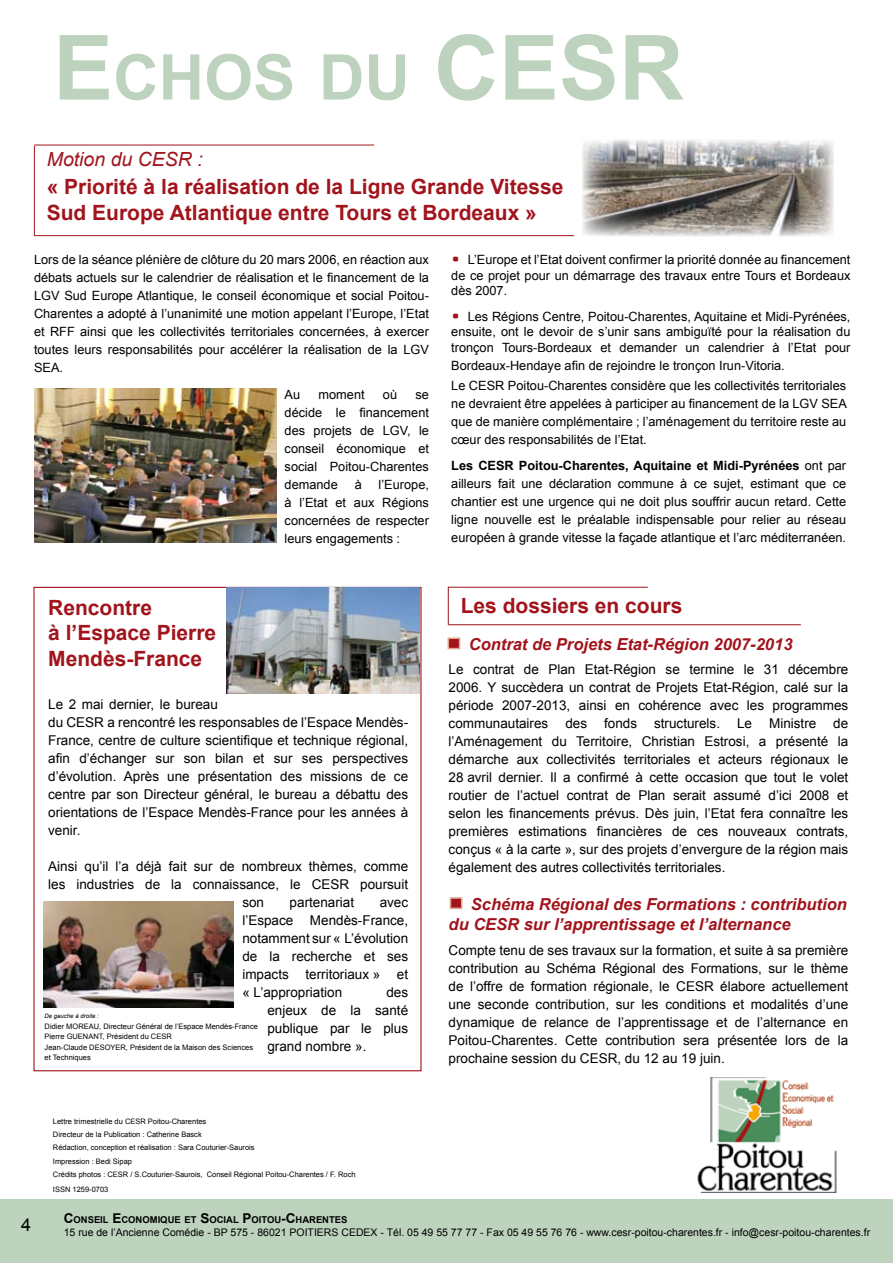
<style>
.page{position:relative;width:893px;height:1263px;background:#fff}
.page>*{position:absolute;margin:0;border:0;box-sizing:border-box;transform-origin:0 0}
.t1{font:700 63px "Arial";color:#bdd3be}
.t2{font:700 21px/25.2px "Arial";color:#a1141c}
.t3{font:italic 19.5px "Arial";color:#a1141c}
.t4{font:italic 700 16.5px/19.8px "Arial";color:#a1141c}
.t5{font:13.5px/18px "Arial";color:#000;text-align:justify}
.t6{font:12.75px/18px "Arial";color:#000;text-align:justify}
.t7{font:12.75px "OCRA Std";color:#a1141c}
.t8{font:10.5px "Arial";color:#000}
.t9{font:700 9.45px "Arial";color:#000}
.t10{font:7.5px/13.2px "Arial";color:#000}
.t11{font:italic 6px "Arial";color:#000}
.s1{font-size:90px}
.s2{font-weight:700}
.s3{font-size:13.5px}
</style>
<div class="page">
<div style="left:0;top:1199px;width:893px;height:64px;background:#bdd3be"></div>
<img style="left:697px;top:1077px;width:140px;height:115px">
<hr style="left:34px;top:145px;width:340px;height:1px;background:#a1141c">
<hr style="left:34px;top:146px;width:1px;height:90px;background:#a1141c">
<hr style="left:34px;top:235px;width:540px;height:1px;background:#a1141c">
<hr style="left:448px;top:587px;width:200px;height:1px;background:#a1141c">
<hr style="left:448px;top:587px;width:1px;height:37px;background:#a1141c">
<hr style="left:448px;top:624px;width:353px;height:1px;background:#a1141c">
<img style="left:583px;top:140px;width:250px;height:96px">
<img style="left:34px;top:388px;width:242px;height:154px">
<div style="left:448px;top:638px;width:12px;height:10px;background:#a1141c"></div>
<div style="left:448px;top:637px;width:12px;height:12px;border:2px solid #e0a890"></div>
<div style="left:450px;top:898px;width:12px;height:10px;background:#a1141c"></div>
<div style="left:450px;top:897px;width:12px;height:12px;border:2px solid #e0a890"></div>
<img style="left:226px;top:588px;width:194px;height:105px">
<img style="left:44px;top:902px;width:190px;height:106px">
<h1 class="t1" style="left:53px;top:33px;width:444px"><span class="s1">E</span>chos du <span class="s1">CESR</span></h1>
<h3 class="t3" style="left:47px;top:146px;width:158px">Motion du CESR :</h3>
<h2 class="t2" style="left:47px;top:175px;width:518px">« Priorité à la réalisation de la Ligne Grande Vitesse<br>Sud Europe Atlantique entre Tours et Bordeaux »</h2>
<p class="t6" style="left:34px;top:251px;width:396px">Lors de la séance plénière de clôture du 20 mars 2006, en réaction aux débats actuels sur le calendrier de réalisation et le financement de la LGV Sud Europe Atlantique, le conseil économique et social Poitou-Charentes a adopté à l’unanimité une motion appelant l’Europe, l’Etat et RFF ainsi que les collectivités territoriales concernées, à exercer toutes leurs responsabilités pour accélérer la réalisation de la LGV SEA.</p>
<p class="t6" style="left:285px;top:385px;width:17px">Au</p>
<p class="t6" style="left:319px;top:385px;width:48px">moment</p>
<p class="t6" style="left:383px;top:385px;width:16px">où</p>
<p class="t6" style="left:285px;top:385px;width:146px;text-indent:131px">se décide le financement des projets de LGV, le conseil économique et social Poitou-Charentes demande</p>
<p class="t6" style="left:285px;top:475px;width:146px;text-indent:94px">l’Europe, à l’Etat et aux Régions concernées de respecter leurs engagements :</p>
<p class="t6" style="left:355px;top:475px;width:9px">à</p>
<p class="t6" style="left:451px;top:252px;width:401px;line-height:15.3px;text-indent:16px">L’Europe et l’Etat doivent confirmer la priorité donnée au financement de ce projet pour un démarrage des travaux entre Tours et Bordeaux dès 2007.</p>
<p class="t6" style="left:451px;top:309px;width:401px;line-height:15.3px;text-indent:16px">Les Régions Centre, Poitou-Charentes, Aquitaine et Midi-Pyrénées, ensuite, ont le devoir de s’unir sans ambiguïté pour la réalisation du tronçon Tours-Bordeaux et demander un calendrier à l’Etat pour</p>
<p class="t6" style="left:451px;top:355px;width:396px;line-height:20.1px">Bordeaux-Hendaye afin de rejoindre le tronçon Irun-Vitoria.<br>Le CESR Poitou-Charentes considère que les collectivités territoriales</p>
<p class="t6" style="left:451px;top:394px;width:397px">ne devraient être appelées à participer au financement de la LGV SEA que de manière complémentaire ; l’aménagement du territoire reste au cœur des responsabilités de l’Etat.</p>
<p class="t6" style="left:451px;top:457px;width:396px"><span class="s2">Les CESR Poitou-Charentes, Aquitaine et Midi-Pyrénées</span> ont par ailleurs fait une déclaration commune à ce sujet, estimant que ce chantier est une urgence qui ne doit plus souffrir aucun retard. Cette ligne nouvelle est le préalable indispensable pour relier au réseau européen à grande vitesse la façade atlantique et l’arc méditerranéen.</p>
<p class="t7" style="left:451px;top:253px;width:11px">•</p>
<p class="t7" style="left:451px;top:309px;width:11px">•</p>
<h2 class="t2" style="left:48px;top:596px;width:170px">Rencontre<br>à l’Espace Pierre<br>Mendès-France</h2>
<p class="t5" style="left:48px;top:695px;width:361px;text-align:left">Le 2 mai dernier, le bureau<br>du CESR a rencontré les responsables de l’Espace Mendès-France, centre de culture scientifique et technique régional, afin d’échanger sur son bilan et sur ses perspectives d’évolution. Après une présentation des missions de ce centre par son Directeur général, le bureau a débattu des orientations de l’Espace Mendès-France pour les années à venir.</p>
<p class="t5" style="left:48px;top:857px;width:361px">Ainsi qu’il l’a déjà fait sur de nombreux thèmes, comme</p>
<p class="t5" style="left:48px;top:875px;width:361px">les industries de la connaissance, le CESR poursuit</p>
<p class="t5" style="left:242px;top:893px;width:23px">son</p>
<p class="t5" style="left:290px;top:893px;width:66px">partenariat</p>
<p class="t5" style="left:242px;top:893px;width:167px;text-indent:137px">avec l’Espace Mendès-France, notamment sur « L’évolution de la recherche et ses impacts territoriaux » et « L’appropriation</p>
<p class="t5" style="left:267px;top:983px;width:142px;text-indent:119px">des enjeux de la santé publique par le plus grand nombre ».</p>
<p class="t11" style="left:45px;top:1012px;width:56px">De gauche à droite :</p>
<p class="t10" style="left:45px;top:1021px;width:215px;line-height:10.5px">Didier MOREAU, Directeur Général de l’Espace Mendès-France Pierre GUENANT, Président du CESR<br>Jean-Claude DESOYER, Président de la Maison des Sciences et Techniques</p>
<h2 class="t2" style="left:461px;top:593px;width:223px">Les dossiers en cours</h2>
<p class="t4" style="left:469px;top:635px;width:325px">Contrat de Projets Etat-Région 2007-2013</p>
<p class="t5" style="left:449px;top:660px;width:401px">Le contrat de Plan Etat-Région se termine le 31 décembre 2006. Y succèdera un contrat de Projets Etat-Région, calé sur la période 2007-2013, ainsi en cohérence avec les programmes communautaires</p>
<p class="t5" style="left:565px;top:714px;width:23px">des</p>
<p class="t5" style="left:604px;top:714px;width:35px">fonds</p>
<p class="t5" style="left:654px;top:714px;width:68px">structurels.</p>
<p class="t5" style="left:737px;top:714px;width:17px">Le</p>
<p class="t5" style="left:769px;top:714px;width:49px">Ministre</p>
<p class="t5" style="left:449px;top:714px;width:401px;text-indent:385px">de l’Aménagement du Territoire, Christian Estrosi, a présenté la démarche aux collectivités territoriales et acteurs régionaux le 28 avril dernier. Il a confirmé à cette occasion que tout le volet routier de l’actuel contrat de Plan serait assumé d’ici 2008 et selon les financements prévus. Dès juin, l’Etat fera connaître les premières estimations financières de ces nouveaux contrats, conçus « à la carte », sur des projets d’envergure de la région mais également des autres collectivités territoriales.</p>
<p class="t4" style="left:449px;top:894px;width:400px;text-indent:22px">Schéma Régional des Formations : contribution du CESR sur l’apprentissage et l’alternance</p>
<p class="t5" style="left:449px;top:941px;width:401px">Compte tenu de ses travaux sur la formation, et suite à sa première contribution au Schéma Régional des Formations, sur le thème de l’offre de formation régionale, le CESR élabore actuellement une seconde contribution, sur les conditions et modalités d’une dynamique de relance de l’apprentissage et de l’alternance en Poitou-Charentes. Cette contribution sera présentée lors de la prochaine session du CESR, du 12 au 19 juin.</p>
<p class="t10" style="left:53px;top:1114px;width:304px">Lettre trimestrielle du CESR Poitou-Charentes<br>Directeur de la Publication : Catherine Basck<br>Rédaction, conception et réalisation : Sara Couturier-Saurois<br>Impression : Bedi Sipap<br>Crédits photos : CESR / S.Couturier-Saurois, Conseil Régional Poitou-Charentes / F. Roch</p>
<p class="t10" style="left:53px;top:1183px;width:56px">ISSN 1259-0703</p>
<p class="t9" style="left:64px;top:1213px;width:285px"><span class="s3">C</span>onseil <span class="s3">E</span>conomique et <span class="s3">S</span>ocial <span class="s3">P</span>oitou<span class="s3">-C</span>harentes</p>
<p class="t8" style="left:64px;top:1225px;width:808px">15 rue de l’Ancienne Comédie - BP 575 - 86021 POITIERS CEDEX - Tél. 05 49 55 77 77 - Fax 05 49 55 76 76 - www.cesr-poitou-charentes.fr - info@cesr-poitou-charentes.fr</p>
</div>
